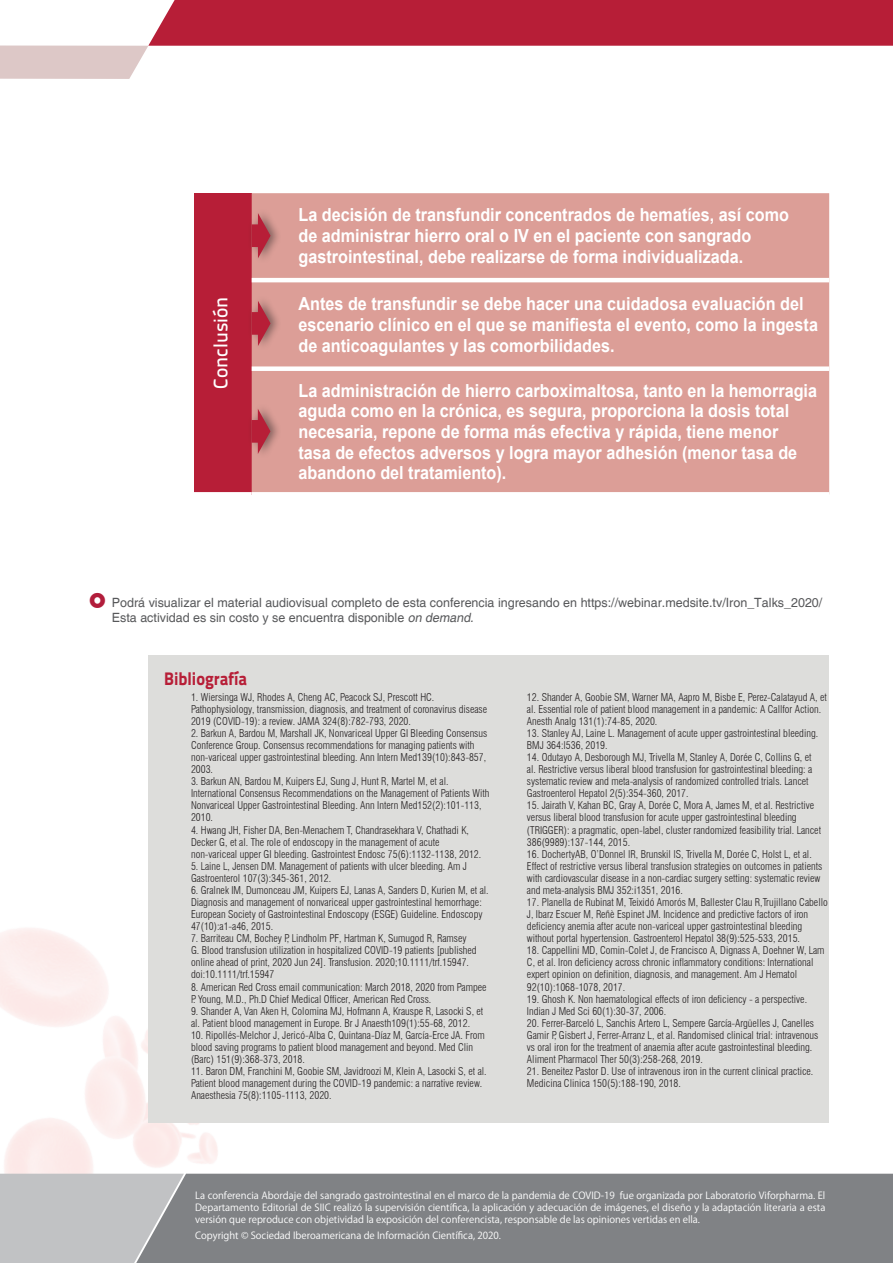
<style>
.page{position:relative;width:893px;height:1263px;background:#fff}
.page>*{position:absolute;margin:0;border:0;box-sizing:border-box;transform-origin:0 0}
.t1{font:19.5px "Titillium Text 25 L 600 wt";color:#fff}
.t2{font:18.15px "Titillium Text 25 L 999 wt";color:#b71e37;scale:.91 1}
.t3{font:700 18px/20.7px "Arial";color:#fff;scale:.9 1}
.t4{font:12.75px/14.7px "Helvetica";color:#57585a}
.t5{font:300 condensed 10.5px/12px "Swiss 721 BT";color:#231f20}
.t6{font:9.75px/12px "Koz Go Pr 6 N";color:#fff;text-align:justify}
.s1{font-style:italic}
</style>
<div class="page">
<svg style="left:0;top:0;width:893px;height:79px"></svg>
<div style="left:184px;top:1174px;width:709px;height:89px;background:#808285"></div>
<svg style="left:0;top:1174px;width:184px;height:89px;background:#babbbd"></svg>
<div style="left:148px;top:655px;width:681px;height:467px;background:#dddddb"></div>
<div style="left:194px;top:193px;width:58px;height:301px;background:#b71e37"></div>
<div style="left:252px;top:193px;width:577px;height:299px;background:#dc9e97"></div>
<div style="left:252px;top:366px;width:577px;height:5px;background:#fff"></div>
<div style="left:194px;top:492px;width:58px;height:5px;background:#fff"></div>
<hr style="left:252px;top:278px;width:577px;height:4px;background:#fff">
<div style="left:248px;top:206px;width:34px;height:59px;background:#231f20;opacity:.5"></div>
<svg style="left:252px;top:213px;width:19px;height:45px"></svg>
<div style="left:248px;top:294px;width:34px;height:58px;background:#231f20;opacity:.5"></div>
<svg style="left:252px;top:301px;width:19px;height:45px"></svg>
<div style="left:248px;top:402px;width:34px;height:58px;background:#231f20;opacity:.5"></div>
<svg style="left:252px;top:409px;width:18px;height:45px"></svg>
<h1 class="t1" style="left:206px;top:388px;width:93px;rotate:-90deg">Conclusión</h1>
<h3 class="t3" style="left:298px;top:205px;width:547px">La decisión de transfundir concentrados de hematíes, así como de administrar hierro oral o IV en el paciente con sangrado gastrointestinal, debe realizarse de forma individualizada.</h3>
<h3 class="t3" style="left:298px;top:294px;width:579px">Antes de transfundir se debe hacer una cuidadosa evaluación del escenario clínico en el que se manifiesta el evento, como la ingesta de anticoagulantes y las comorbilidades.</h3>
<p class="t3" style="left:298px;top:380px;width:578px">La administración de hierro carboximaltosa, tanto en la hemorragia aguda como en la crónica, es segura, proporciona la dosis total necesaria, repone de forma más efectiva y rápida, tiene menor<br>tasa de efectos adversos y logra mayor adhesión (menor tasa de abandono del tratamiento).</p>
<p class="t4" style="left:112px;top:595px;width:712px">Podrá visualizar el material audiovisual completo de esta conferencia ingresando en https://webinar.medsite.tv/Iron_Talks_2020/<br>Esta actividad es sin costo y se encuentra disponible <span class="s1">on demand.</span></p>
<h2 class="t2" style="left:164px;top:664px;width:93px">Bibliografía</h2>
<p class="t5" style="left:191px;top:691px;width:298px">1. Wiersinga WJ, Rhodes A, Cheng AC, Peacock SJ, Prescott HC.<br>Pathophysiology, transmission, diagnosis, and treatment of coronavirus disease<br>2019 (COVID-19): a review. JAMA 324(8):782-793, 2020.</p>
<p class="t5" style="left:191px;top:727px;width:298px">2. Barkun A, Bardou M, Marshall JK, Nonvariceal Upper GI Bleeding Consensus Conference Group. Consensus recommendations for managing patients with non-variceal upper gastrointestinal bleeding. Ann Intern Med139(10):843-857, 2003.</p>
<p class="t5" style="left:191px;top:775px;width:300px">3. Barkun AN, Bardou M, Kuipers EJ, Sung J, Hunt R, Martel M, et al.<br>International Consensus Recommendations on the Management of Patients With Nonvariceal Upper Gastrointestinal Bleeding. Ann Intern Med152(2):101-113, 2010.</p>
<p class="t5" style="left:191px;top:824px;width:292px">4. Hwang JH, Fisher DA, Ben-Menachem T, Chandrasekhara V, Chathadi K,<br>Decker G, et al. The role of endoscopy in the management of acute non-variceal upper GI bleeding. Gastrointest Endosc 75(6):1132-1138, 2012.</p>
<p class="t5" style="left:191px;top:860px;width:277px">5. Laine L, Jensen DM. Management of patients with ulcer bleeding. Am J<br>Gastroenterol 107(3):345-361, 2012.</p>
<p class="t5" style="left:191px;top:884px;width:299px">6. Gralnek IM, Dumonceau JM, Kuipers EJ, Lanas A, Sanders D, Kurien M, et al.<br>Diagnosis and management of nonvariceal upper gastrointestinal hemorrhage:<br>European Society of Gastrointestinal Endoscopy (ESGE) Guideline. Endoscopy 47(10):a1-a46, 2015.</p>
<p class="t5" style="left:191px;top:932px;width:287px">7. Barriteau CM, Bochey P, Lindholm PF, Hartman K, Sumugod R, Ramsey G. Blood transfusion utilization in hospitalized COVID-19 patients [published online ahead of print, 2020 Jun 24]. Transfusion. 2020;10.1111/trf.15947. doi:10.1111/trf.15947</p>
<p class="t5" style="left:191px;top:981px;width:297px">8. American Red Cross email communication: March 2018, 2020 from Pampee<br>P. Young, M.D., Ph.D Chief Medical Officer, American Red Cross.</p>
<p class="t5" style="left:191px;top:1005px;width:294px">9. Shander A, Van Aken H, Colomina MJ, Hofmann A, Krauspe R, Lasocki S, et al. Patient blood management in Europe. Br J Anaesth109(1):55-68, 2012.</p>
<p class="t5" style="left:191px;top:1029px;width:295px">10. Ripollés-Melchor J, Jericó-Alba C, Quintana-Díaz M, García-Erce JA. From blood saving programs to patient blood management and beyond. Med Clin (Barc) 151(9):368-373, 2018.</p>
<p class="t5" style="left:191px;top:1065px;width:297px">11. Baron DM, Franchini M, Goobie SM, Javidroozi M, Klein A, Lasocki S, et al.<br>Patient blood management during the COVID-19 pandemic: a narrative review.<br>Anaesthesia 75(8):1105-1113, 2020.</p>
<p class="t5" style="left:527px;top:691px;width:301px">12. Shander A, Goobie SM, Warner MA, Aapro M, Bisbe E, Perez-Calatayud A, et al. Essential role of patient blood management in a pandemic: A Callfor Action.<br>Anesth Analg 131(1):74-85, 2020.</p>
<p class="t5" style="left:527px;top:727px;width:293px">13. Stanley AJ, Laine L. Management of acute upper gastrointestinal bleeding.<br>BMJ 364:l536, 2019.</p>
<p class="t5" style="left:527px;top:751px;width:287px">14. Odutayo A, Desborough MJ, Trivella M, Stanley A, Dorée C, Collins G, et al. Restrictive versus liberal blood transfusion for gastrointestinal bleeding: a systematic review and meta-analysis of randomized controlled trials. Lancet Gastroenterol Hepatol 2(5):354-360, 2017.</p>
<p class="t5" style="left:527px;top:799px;width:296px">15. Jairath V, Kahan BC, Gray A, Dorée C, Mora A, James M, et al. Restrictive versus liberal blood transfusion for acute upper gastrointestinal bleeding (TRIGGER): a pragmatic, open-label, cluster randomized feasibility trial. Lancet 386(9989):137-144, 2015.</p>
<p class="t5" style="left:527px;top:848px;width:297px">16. DochertyAB, O’Donnel lR, Brunskil lS, Trivella M, Dorée C, Holst L, et al.<br>Effect of restrictive versus liberal transfusion strategies on outcomes in patients with cardiovascular disease in a non-cardiac surgery setting: systematic review and meta-analysis BMJ 352:i1351, 2016.</p>
<p class="t5" style="left:527px;top:896px;width:302px">17. Planella de Rubinat M, Teixidó Amorós M, Ballester Clau R,Trujillano Cabello J, Ibarz Escuer M, Reñè Espinet JM. Incidence and predictive factors of iron deficiency anemia after acute non-variceal upper gastrointestinal bleeding without portal hypertension. Gastroenterol Hepatol 38(9):525-533, 2015.</p>
<p class="t5" style="left:527px;top:944px;width:299px">18. Cappellini MD, Comin-Colet J, de Francisco A, Dignass A, Doehner W, Lam C, et al. Iron deficiency across chronic inflammatory conditions: International expert opinion on definition, diagnosis, and management. Am J Hematol 92(10):1068-1078, 2017.</p>
<p class="t5" style="left:527px;top:993px;width:282px">19. Ghosh K. Non haematological effects of iron deficiency - a perspective.<br>Indian J Med Sci 60(1):30-37, 2006.</p>
<p class="t5" style="left:527px;top:1017px;width:293px">20. Ferrer-Barceló L, Sanchis Artero L, Sempere García-Argüelles J, Canelles Gamir P, Gisbert J, Ferrer-Arranz L, et al. Randomised clinical trial: intravenous vs oral iron for the treatment of anaemia after acute gastrointestinal bleeding.<br>Aliment Pharmacol Ther 50(3):258-268, 2019.</p>
<p class="t5" style="left:527px;top:1065px;width:288px">21. Beneitez Pastor D. Use of intravenous iron in the current clinical practice.<br>Medicina Clinica 150(5):188-190, 2018.</p>
<p class="t6" style="left:195px;top:1189px;width:632px">La conferencia Abordaje del sangrado gastrointestinal en el marco de la pandemia de COVID-19 fue organizada por Laboratorio Viforpharma. El Departamento Editorial de SIIC realizó la supervisión científica, la aplicación y adecuación de imágenes, el diseño y la adaptación literaria a esta versión que reproduce con objetividad la exposición del conferencista, responsable de las opiniones vertidas en ella.</p>
<p class="t6" style="left:195px;top:1230px;width:307px">Copyright © Sociedad Iberoamericana de Información Científica, 2020.</p>
</div>
